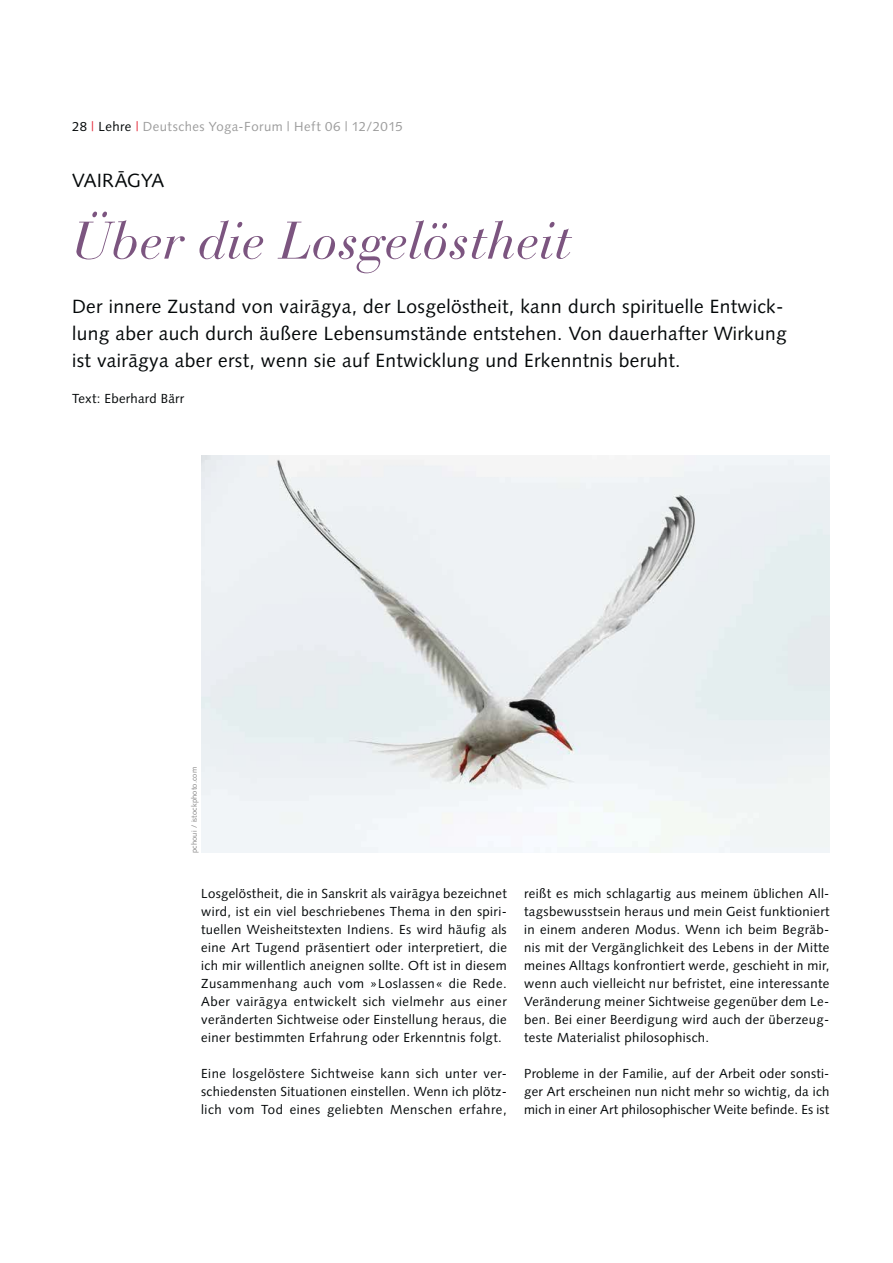
<style>
.page{position:relative;width:893px;height:1263px;background:#fff}
.page>*{position:absolute;margin:0;border:0;box-sizing:border-box;transform-origin:0 0}
.t1{font:italic 52.5px "Bauer Bodoni Std";color:#7c5580}
.t2{font:19.2px/27px "Syntax BDYOT";letter-spacing:.02em;color:#040809}
.t3{font:13.2px/18px "Syntax BDYOT";letter-spacing:.03em;color:#040809;text-align:justify}
.t4{font:13.2px "Syntax BDYOT";letter-spacing:.03em;color:#9d9d9d}
.t5{font:7.5px "Syntax BDYOT";letter-spacing:.02em;color:#878686}
.s1{color:#040809}
.s2{color:#e53241}
</style>
<div class="page">
<img style="left:201px;top:455px;width:628px;height:397px">
<p class="t4" style="left:72px;top:122px;width:332px"><span class="s1">28</span> <span class="s2">|</span> <span class="s1">Lehre</span> <span class="s2">|</span> Deutsches Yoga-Forum | Heft 06 | 12/2015</p>
<h2 class="t2" style="left:72px;top:169px;width:94px">VAIRĀGYA</h2>
<h1 class="t1" style="left:72px;top:219px;width:500px">Über die Losgelöstheit</h1>
<p class="t2" style="left:72px;top:295px;width:716px">Der innere Zustand von vairāgya, der Losgelöstheit, kann durch spirituelle Entwick&shy;lung aber auch durch äußere Lebensumstände entstehen. Von dauerhafter Wirkung ist vairāgya aber erst, wenn sie auf Entwicklung und Erkenntnis beruht.</p>
<p class="t3" style="left:72px;top:390px;width:114px">Text: Eberhard Bärr</p>
<p class="t5" style="left:191px;top:853px;width:87px;rotate:-90deg">pchoui / istockphoto.com</p>
<p class="t3" style="left:201px;top:885px;width:307px">Losgelöstheit, die in Sanskrit als vairāgya bezeichnet wird, ist ein viel beschriebenes Thema in den spiri&shy;tuellen Weisheitstexten Indiens. Es wird häufig als eine Art Tugend präsentiert oder interpretiert, die ich mir willentlich aneignen sollte. Oft ist in diesem Zusammenhang auch vom »Loslassen« die Rede.<br>Aber vairāgya entwickelt sich vielmehr aus einer veränderten Sichtweise oder Einstellung heraus, die einer bestimmten Erfahrung oder Erkenntnis folgt.</p>
<p class="t3" style="left:201px;top:1065px;width:307px">Eine losgelöstere Sichtweise kann sich unter ver&shy;schiedensten Situationen einstellen. Wenn ich plötz&shy;lich vom Tod eines geliebten Menschen erfahre,</p>
<p class="t3" style="left:524px;top:885px;width:307px">reißt es mich schlagartig aus meinem üblichen All&shy;tagsbewusstsein heraus und mein Geist funktioniert in einem anderen Modus. Wenn ich beim Begräb&shy;nis mit der Vergänglichkeit des Lebens in der Mitte meines Alltags konfrontiert werde, geschieht in mir, wenn auch vielleicht nur befristet, eine interessante Veränderung meiner Sichtweise gegenüber dem Le&shy;ben. Bei einer Beerdigung wird auch der überzeug&shy;teste Materialist philosophisch.</p>
<p class="t3" style="left:524px;top:1065px;width:307px">Probleme in der Familie, auf der Arbeit oder sonsti&shy;ger Art erscheinen nun nicht mehr so wichtig, da ich mich in einer Art philosophischer Weite befinde. Es ist</p>
</div>
